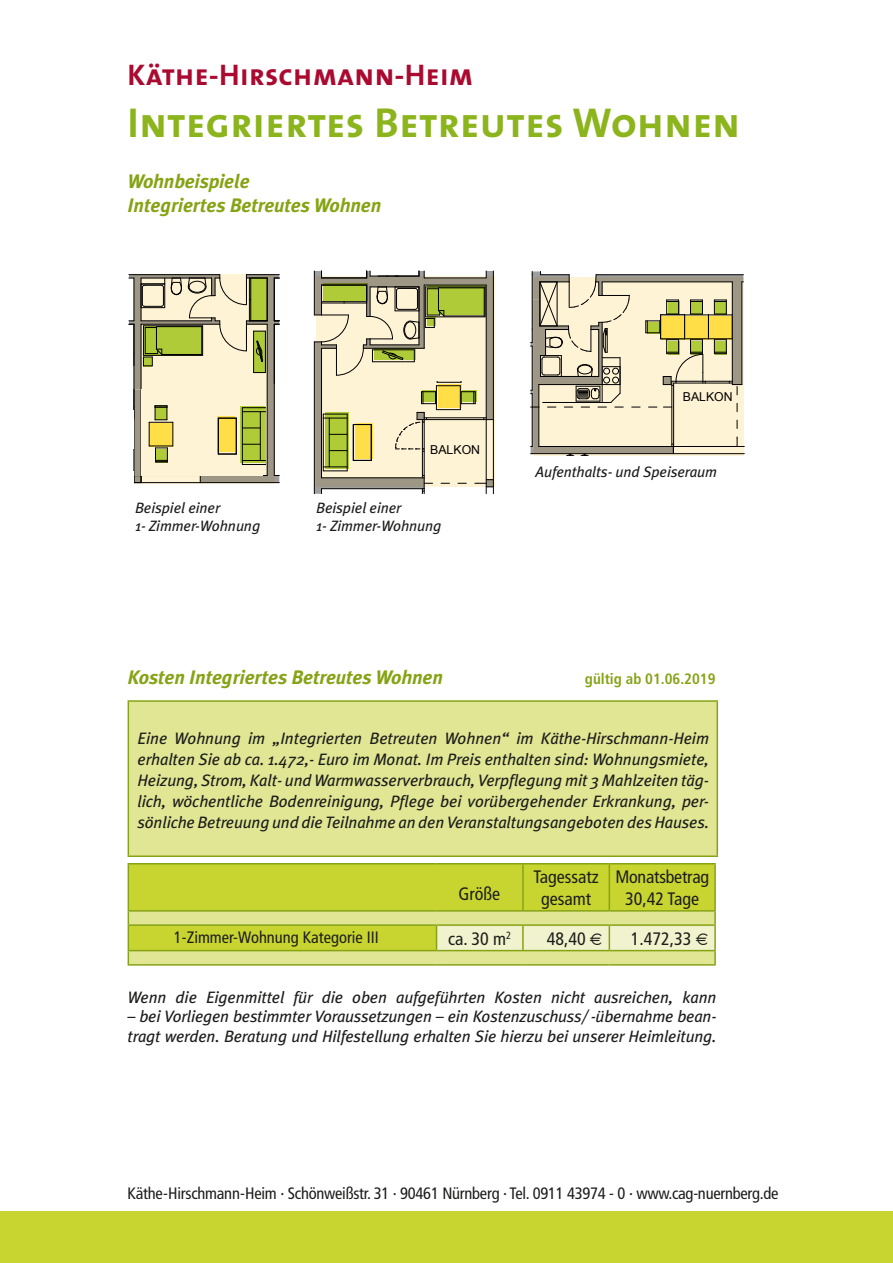
<style>
.page{position:relative;width:893px;height:1263px;background:#fff}
.page>*{position:absolute;margin:0;border:0;box-sizing:border-box;transform-origin:0 0}
.t1{font:42px "The Sans Bold Caps";letter-spacing:.01em;color:#8bb41d}
.t2{font:30px "The Sans Bold Caps";letter-spacing:.01em;color:#ab0a30}
.t3{font:italic 700 19.5px/24px "Meta Plus";letter-spacing:-.005em;color:#86a315}
.t4{font:condensed 18px/21.6px "Frutiger";color:#1d1d1b;text-align:center}
.t5{font:italic 16.5px/21px "Meta Plus";letter-spacing:-.01em;color:#1d1d1b}
.t6{font:condensed 16.5px "Frutiger";letter-spacing:-.015em;color:#1d1d1b}
.t7{font:italic 15px/18px "Meta Plus";letter-spacing:-.005em;color:#1d1d1b}
.t8{font:700 condensed 15px "Frutiger";color:#86a315}
.t9{font:12.3px "Arial";color:#000}
.t10{font:12.15px "Arial";color:#000}
.s1{font-family:"Times";font-stretch:normal}
</style>
<div class="page">
<div style="left:0;top:1212px;width:893px;height:51px;background:#c8d530"></div>
<hr style="left:493px;top:271px;width:1px;height:149px;background:#000">
<hr style="left:493px;top:420px;width:1px;height:74px;background:#000">
<svg style="left:314px;top:271px;width:179px;height:223px;background:#cfc9a1"></svg>
<div style="left:419px;top:350px;width:62px;height:31px;background:#fff3d6"></div>
<hr style="left:129px;top:274px;width:91px;height:1px;background:#000">
<hr style="left:246px;top:274px;width:33px;height:1px;background:#000">
<svg style="left:129px;top:275px;width:150px;height:208px;background:#cfca9f"></svg>
<hr style="left:532px;top:453px;width:212px;height:1px;background:#000">
<hr style="left:539px;top:446px;width:205px;height:1px;background:#000">
<svg style="left:531px;top:271px;width:212px;height:185px;background:#d7cdad"></svg>
<div style="left:128px;top:701px;width:589px;height:155px;background:#e0e693"></div>
<hr style="left:128px;top:700px;width:590px;height:2px;background:#86a315">
<hr style="left:128px;top:702px;width:1px;height:153px;background:#86a315">
<hr style="left:716px;top:702px;width:2px;height:153px;background:#86a315">
<hr style="left:128px;top:855px;width:590px;height:2px;background:#86a315">
<hr style="left:128px;top:863px;width:308px;height:1px;background:#86a315">
<hr style="left:436px;top:863px;width:87px;height:1px;background:#86a315">
<hr style="left:523px;top:863px;width:86px;height:1px;background:#86a315">
<hr style="left:609px;top:863px;width:107px;height:1px;background:#86a315">
<svg style="left:128px;top:864px;width:588px;height:100px;background:#d0db5a"></svg>
<hr style="left:714px;top:926px;width:2px;height:24px;background:#86a315">
<hr style="left:128px;top:910px;width:308px;height:1px;background:#86a315">
<hr style="left:436px;top:910px;width:87px;height:1px;background:#86a315">
<hr style="left:128px;top:950px;width:308px;height:1px;background:#86a315">
<hr style="left:436px;top:950px;width:87px;height:1px;background:#86a315">
<hr style="left:523px;top:910px;width:86px;height:1px;background:#86a315">
<hr style="left:523px;top:950px;width:86px;height:1px;background:#86a315">
<hr style="left:609px;top:910px;width:107px;height:1px;background:#86a315">
<hr style="left:609px;top:950px;width:107px;height:1px;background:#86a315">
<hr style="left:128px;top:924px;width:308px;height:2px;background:#86a315">
<hr style="left:436px;top:924px;width:87px;height:2px;background:#86a315">
<hr style="left:523px;top:924px;width:86px;height:2px;background:#86a315">
<hr style="left:609px;top:924px;width:107px;height:2px;background:#86a315">
<hr style="left:128px;top:964px;width:308px;height:1px;background:#86a315">
<hr style="left:436px;top:964px;width:87px;height:1px;background:#86a315">
<hr style="left:523px;top:964px;width:86px;height:1px;background:#86a315">
<hr style="left:609px;top:964px;width:107px;height:1px;background:#86a315">
<h2 class="t2" style="left:128px;top:50px;width:347px">Käthe-Hirschmann-Heim</h2>
<h1 class="t1" style="left:128px;top:87px;width:614px">Integriertes Betreutes Wohnen</h1>
<p class="t3" style="left:128px;top:170px;width:255px">Wohnbeispiele<br>Integriertes Betreutes Wohnen</p>
<p class="t9" style="left:430px;top:442px;width:51px">BALKON</p>
<p class="t7" style="left:135px;top:498px;width:127px">Beispiel einer<br>1- Zimmer-Wohnung</p>
<p class="t7" style="left:316px;top:498px;width:127px">Beispiel einer<br>1- Zimmer-Wohnung</p>
<p class="t10" style="left:144px;top:499px;width:51px">BALKON</p>
<p class="t3" style="left:128px;top:665px;width:317px">Kosten Integriertes Betreutes Wohnen</p>
<p class="t9" style="left:683px;top:389px;width:51px">BALKON</p>
<p class="t7" style="left:535px;top:463px;width:183px">Aufenthalts- und Speiseraum</p>
<p class="t8" style="left:585px;top:670px;width:132px">gültig ab 01.06.2019</p>
<p class="t5" style="left:138px;top:727px;width:573px;text-align:justify">Eine Wohnung im „Integrierten Betreuten Wohnen“ im Käthe-Hirschmann-Heim erhalten Sie ab ca. 1.472,- Euro im Monat. Im Preis enthalten sind: Wohnungsmiete, Heizung, Strom, Kalt- und Warmwasserverbrauch, Verpflegung mit 3 Mahlzeiten täg&shy;lich, wöchentliche Bodenreinigung, Pflege bei vorübergehender Erkrankung, per&shy;sönliche Betreuung und die Teilnahme an den Veranstaltungsangeboten des Hauses.</p>
<p class="t4" style="left:458px;top:883px;width:43px">Größe</p>
<p class="t4" style="left:533px;top:866px;width:67px">Tagessatz gesamt</p>
<p class="t4" style="left:615px;top:866px;width:95px">Monatsbetrag<br>30,42 Tage</p>
<p class="t6" style="left:174px;top:928px;width:206px">1-Zimmer-Wohnung Kategorie III</p>
<p class="t4" style="left:448px;top:928px;width:64px">ca. 30 m<sup>2</sup></p>
<p class="t4" style="left:547px;top:928px;width:58px">48,40 <span class="s1">€</span></p>
<p class="t4" style="left:631px;top:928px;width:80px">1.472,33 <span class="s1">€</span></p>
<p class="t5" style="left:128px;top:986px;width:590px">Wenn die Eigenmittel für die oben aufgeführten Kosten nicht ausreichen, kann</p>
<p class="t5" style="left:128px;top:1006px;width:590px;line-height:19.5px">– bei Vorliegen bestimmter Voraussetzungen – ein Kostenzuschuss/ -übernahme bean&shy;tragt werden. Beratung und Hilfestellung erhalten Sie hierzu bei unserer Heimleitung.</p>
<p class="t6" style="left:128px;top:1183px;width:653px">Käthe-Hirschmann-Heim · Schönweißstr. 31 · 90461 Nürnberg · Tel. 0911 43974 - 0 · www.cag-nuernberg.de</p>
</div>
